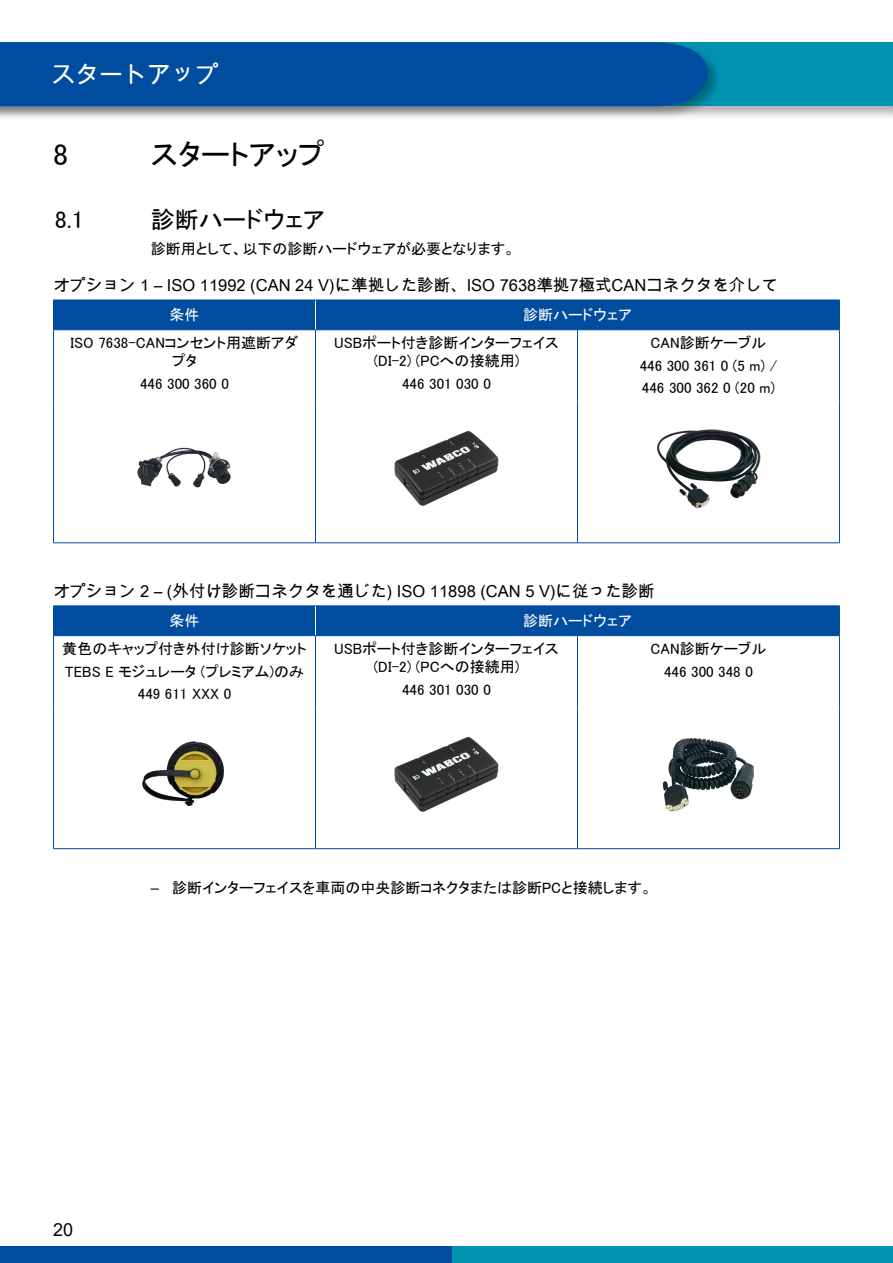
<style>
.page{position:relative;width:893px;height:1263px;background:#fff}
.page>*{position:absolute;margin:0;border:0;box-sizing:border-box;transform-origin:0 0}
.t1{font:30px "MS P Gothic";color:#000}
.t2{font:24px "MS P Gothic";color:#000}
.t3{font:24px "Arial Unicode MS";color:#fff}
.t4{font:18px "Arial";color:#000}
.t5{font:16.5px "Arial Unicode MS";color:#000}
.t6{font:15px/22.2px "MS P Gothic";color:#000;text-align:center}
.t7{font:15px "MS P Gothic";color:#fff}
.s1{font-family:"Arial"}
</style>
<div class="page">
<div style="left:0;top:1246px;width:453px;height:17px;background:#004d9f"></div>
<div style="left:453px;top:1246px;width:440px;height:17px;background:#0093b1"></div>
<div style="left:0;top:40px;width:893px;height:80px;background:#000;opacity:.3"></div>
<div style="left:0;top:43px;width:893px;height:63px;background:#0093b1"></div>
<div style="left:0;top:40px;width:722px;height:81px;background:#000;opacity:.3"></div>
<div style="left:0;top:42px;width:708px;height:64px;background:#004d9f"></div>
<hr style="left:889px;top:40px;width:4px;height:80px;background:#000;opacity:.3">
<hr style="left:892px;top:43px;width:1px;height:63px;background:#0093b1">
<hr style="left:53px;top:330px;width:1px;height:71px;background:#004d9f">
<hr style="left:315px;top:330px;width:1px;height:71px;background:#004d9f">
<hr style="left:577px;top:330px;width:1px;height:71px;background:#004d9f">
<hr style="left:839px;top:330px;width:1px;height:71px;background:#004d9f">
<hr style="left:53px;top:401px;width:1px;height:141px;background:#004d9f">
<hr style="left:315px;top:401px;width:1px;height:141px;background:#004d9f">
<hr style="left:577px;top:401px;width:1px;height:141px;background:#004d9f">
<hr style="left:839px;top:401px;width:1px;height:141px;background:#004d9f">
<hr style="left:53px;top:542px;width:262px;height:1px;background:#004d9f">
<hr style="left:315px;top:542px;width:262px;height:1px;background:#004d9f">
<hr style="left:577px;top:542px;width:263px;height:1px;background:#004d9f">
<div style="left:53px;top:300px;width:787px;height:29px;background:#004d9f"></div>
<hr style="left:315px;top:300px;width:262px;height:1px;background:#004d9f">
<hr style="left:577px;top:300px;width:263px;height:1px;background:#004d9f">
<hr style="left:53px;top:329px;width:262px;height:1px;background:#004d9f">
<hr style="left:315px;top:329px;width:262px;height:1px;background:#004d9f">
<hr style="left:577px;top:329px;width:263px;height:1px;background:#004d9f">
<img style="left:137px;top:447px;width:94px;height:41px">
<img style="left:394px;top:430px;width:105px;height:76px">
<img style="left:656px;top:429px;width:105px;height:80px">
<hr style="left:53px;top:636px;width:1px;height:71px;background:#004d9f">
<hr style="left:315px;top:636px;width:1px;height:71px;background:#004d9f">
<hr style="left:577px;top:636px;width:1px;height:71px;background:#004d9f">
<hr style="left:839px;top:636px;width:1px;height:71px;background:#004d9f">
<hr style="left:53px;top:707px;width:1px;height:141px;background:#004d9f">
<hr style="left:315px;top:707px;width:1px;height:141px;background:#004d9f">
<hr style="left:577px;top:707px;width:1px;height:141px;background:#004d9f">
<hr style="left:839px;top:707px;width:1px;height:141px;background:#004d9f">
<hr style="left:53px;top:848px;width:262px;height:1px;background:#004d9f">
<hr style="left:315px;top:848px;width:262px;height:1px;background:#004d9f">
<hr style="left:577px;top:848px;width:263px;height:1px;background:#004d9f">
<hr style="left:53px;top:605px;width:262px;height:1px;background:#004d9f">
<div style="left:53px;top:606px;width:787px;height:29px;background:#004d9f"></div>
<hr style="left:315px;top:605px;width:262px;height:1px;background:#004d9f">
<hr style="left:577px;top:605px;width:263px;height:1px;background:#004d9f">
<hr style="left:53px;top:635px;width:262px;height:1px;background:#004d9f">
<hr style="left:315px;top:635px;width:262px;height:1px;background:#004d9f">
<hr style="left:577px;top:635px;width:263px;height:1px;background:#004d9f">
<img style="left:142px;top:741px;width:82px;height:65px">
<img style="left:394px;top:736px;width:105px;height:76px">
<img style="left:662px;top:738px;width:92px;height:74px">
<h2 class="t3" style="left:51px;top:57px;width:169px">スタートアップ</h2>
<h1 class="t1" style="left:53px;top:139px;width:16px">8</h1>
<h1 class="t1" style="left:151px;top:139px;width:175px">スタートアップ</h1>
<h2 class="t2" style="left:55px;top:207px;width:30px">8.1</h2>
<h2 class="t2" style="left:151px;top:207px;width:175px">診断ハードウェア</h2>
<p class="t6" style="left:151px;top:238px;width:366px">診断用として、以下の診断ハードウェアが必要となります。</p>
<p class="t5" style="left:53px;top:273px;width:727px">オプション 1 – ISO 11992 (CAN 24 V)に準拠した診断、ISO 7638準拠7極式CANコネクタを介して</p>
<p class="t7" style="left:170px;top:307px;width:32px">条件</p>
<p class="t7" style="left:523px;top:307px;width:110px">診断ハードウェア</p>
<p class="t6" style="left:70px;top:334px;width:230px;line-height:18px">ISO 7638-CANコンセント用遮断アダプタ</p>
<p class="t6" style="left:140px;top:372px;width:90px">446 300 360 0</p>
<p class="t6" style="left:640px;top:332px;width:139px">CAN診断ケーブル<br>446 300 361 0 (5 m) /<br>446 300 362 0 (20 m)</p>
<p class="t6" style="left:334px;top:334px;width:226px;line-height:18px">USBポート付き診断インターフェイス(DI-2) (PCへの接続用)</p>
<p class="t6" style="left:402px;top:372px;width:90px">446 301 030 0</p>
<p class="t5" style="left:53px;top:579px;width:603px">オプション 2 – (外付け診断コネクタを通じた) ISO 11898 (CAN 5 V)に従った診断</p>
<p class="t7" style="left:170px;top:613px;width:32px">条件</p>
<p class="t7" style="left:523px;top:613px;width:110px">診断ハードウェア</p>
<p class="t6" style="left:62px;top:638px;width:246px">黄色のキャップ付き外付け診断ソケット<br>TEBS E モジュレータ (プレミアム)のみ<br>449 611 XXX 0</p>
<p class="t6" style="left:334px;top:640px;width:226px;line-height:18px">USBポート付き診断インターフェイス(DI-2) (PCへの接続用)</p>
<p class="t6" style="left:651px;top:638px;width:117px">CAN診断ケーブル<br>446 300 348 0</p>
<p class="t6" style="left:402px;top:678px;width:90px">446 301 030 0</p>
<p class="t6" style="left:151px;top:876px;width:502px"><span class="s1">–</span> 診断インターフェイスを車両の中央診断コネクタまたは診断PCと接続します。</p>
<p class="t4" style="left:53px;top:1217px;width:22px">20</p>
</div>
